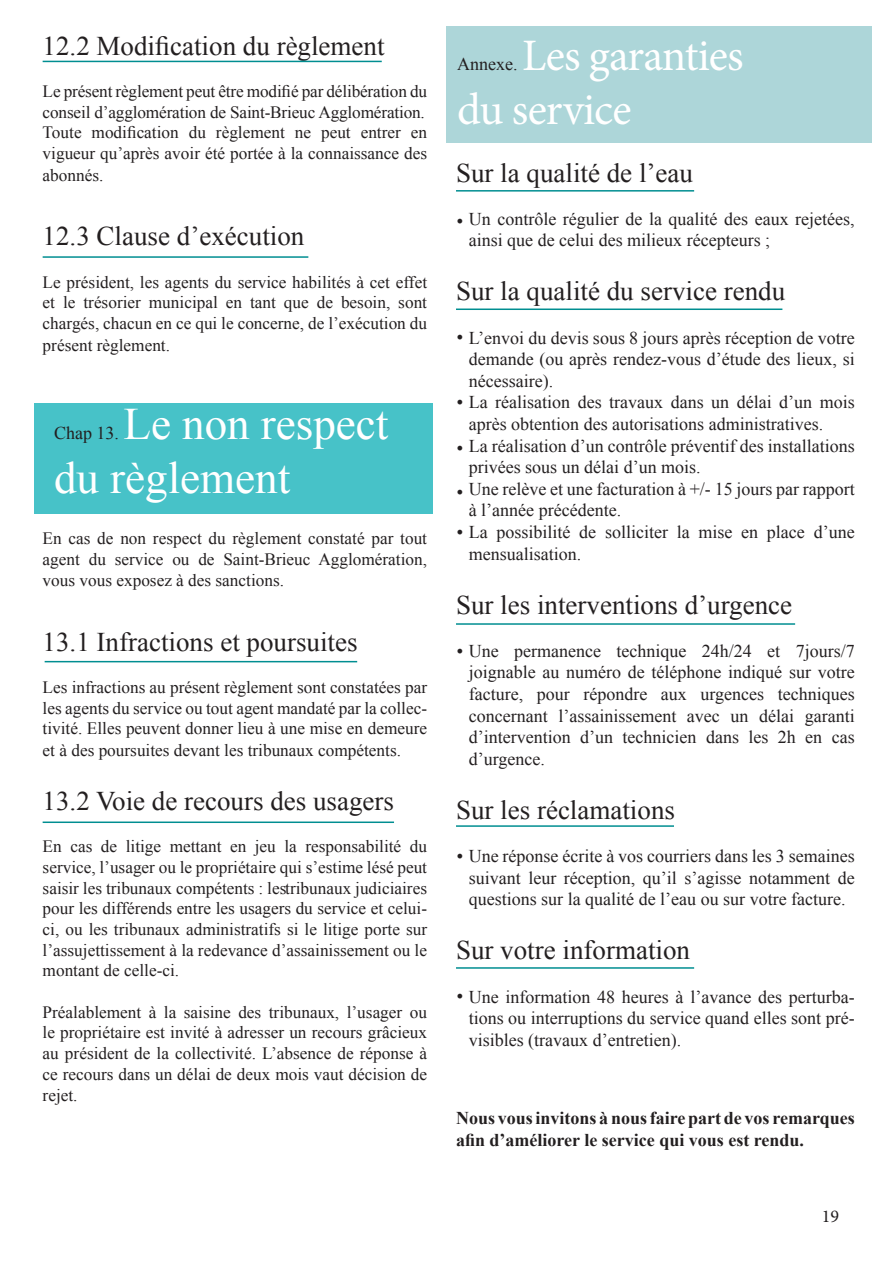
<style>
.page{position:relative;width:893px;height:1263px;background:#fff}
.page>*{position:absolute;margin:0;border:0;box-sizing:border-box;transform-origin:0 0}
.t1{font:45px "Times New Roman";color:#fff}
.t2{font:45px "Minion Pro";letter-spacing:-.02em;color:#fff}
.t3{font:27px "Times New Roman";color:#231f20}
.t4{font:18px/21.6px "Times New Roman";color:#231f20}
.t5{font:700 18px/21.6px "Times New Roman";color:#231f20}
.t6{font:18px "Minion Pro";color:#231f20}
.t7{font:17.25px/20.7px "Times New Roman";color:#231f20;text-align:justify}
.s1{font-family:"Minion Pro"}
</style>
<div class="page">
<div style="left:34px;top:403px;width:398px;height:111px;background:#47c2c8"></div>
<hr style="left:43px;top:61px;width:339px;height:1px;background:#008e91">
<hr style="left:43px;top:256px;width:265px;height:2px;background:#008e91">
<hr style="left:45px;top:661px;width:312px;height:1px;background:#008e91">
<hr style="left:43px;top:821px;width:351px;height:2px;background:#008e91">
<div style="left:446px;top:26px;width:426px;height:117px;background:#add6d9"></div>
<hr style="left:456px;top:190px;width:238px;height:2px;background:#008e91">
<hr style="left:456px;top:308px;width:326px;height:2px;background:#008e91">
<hr style="left:456px;top:623px;width:339px;height:2px;background:#008e91">
<hr style="left:456px;top:967px;width:238px;height:2px;background:#008e91">
<hr style="left:456px;top:825px;width:218px;height:2px;background:#008e91">
<p class="t3" style="left:43px;top:27px;width:343px">12.2 Modification du règlement</p>
<p class="t7" style="left:43px;top:81px;width:386px">Le présent règlement peut être modifié par délibération du conseil d’agglomération de Saint-Brieuc Agglomération.</p>
<p class="t7" style="left:43px;top:122px;width:386px;line-height:21.1px">Toute modification du règlement ne peut entrer en vigueur qu’après avoir été portée à la connaissance des abonnés.</p>
<p class="t3" style="left:43px;top:218px;width:263px">12.3 Clause d’exécution</p>
<p class="t7" style="left:43px;top:271px;width:386px">Le président, les agents du service habilités à cet effet et le trésorier municipal en tant que de besoin, sont chargés, chacun en ce qui le concerne, de l’exécution du</p>
<p class="t7" style="left:43px;top:334px;width:129px">présent règlement.</p>
<p class="t1" style="left:123px;top:394px;width:266px">Le non respect</p>
<p class="t1" style="left:54px;top:448px;width:238px">du règlement</p>
<p class="t4" style="left:54px;top:422px;width:66px">Chap 13.</p>
<p class="t7" style="left:43px;top:528px;width:386px">En cas de non respect du règlement constaté par tout agent du service ou de Saint-Brieuc Agglomération, vous vous exposez à des sanctions.</p>
<p class="t3" style="left:43px;top:623px;width:316px">13.1 Infractions et poursuites</p>
<p class="t7" style="left:43px;top:676px;width:386px">Les infractions au présent règlement sont constatées par les agents du service ou tout agent mandaté par la collec&shy;tivité. Elles peuvent donner lieu à une mise en demeure et à des poursuites devant les tribunaux compétents.</p>
<p class="t3" style="left:43px;top:783px;width:353px">13.2 Voie de recours des usagers</p>
<p class="t7" style="left:43px;top:836px;width:386px">En cas de litige mettant en jeu la responsabilité du service, l’usager ou le propriétaire qui s’estime lésé peut saisir les tribunaux compétents : les tribunaux judiciaires pour les différends entre les usagers du service et celui&shy;ci, ou les tribunaux administratifs si le litige porte sur l’assujettissement à la redevance d’assainissement ou le montant de celle-ci.</p>
<p class="t7" style="left:43px;top:1001px;width:386px">Préalablement à la saisine des tribunaux, l’usager ou le propriétaire est invité à adresser un recours grâcieux au président de la collectivité. L’absence de réponse à ce recours dans un délai de deux mois vaut décision de rejet.</p>
<p class="t2" style="left:522px;top:26px;width:223px">Les garanties</p>
<p class="t2" style="left:457px;top:80px;width:176px">du service</p>
<p class="t3" style="left:456px;top:154px;width:238px">Sur la qualité de l’eau</p>
<p class="t4" style="left:469px;top:208px;width:387px;text-indent:-12px"><span class="s1">•</span> Un contrôle régulier de la qualité des eaux rejetées, ainsi que de celui des milieux récepteurs ;</p>
<p class="t3" style="left:456px;top:273px;width:331px">Sur la qualité du service rendu</p>
<p class="t4" style="left:469px;top:326px;width:387px;text-align:justify">L’envoi du devis sous 8 jours après réception de votre demande (ou après rendez-vous d’étude des lieux, si nécessaire).</p>
<p class="t4" style="left:469px;top:391px;width:387px">La réalisation des travaux dans un délai d’un mois après obtention des autorisations administratives.</p>
<p class="t4" style="left:469px;top:434px;width:387px;text-indent:-12px"><span class="s1">•</span> La réalisation d’un contrôle préventif des installations privées sous un délai d’un mois.</p>
<p class="t4" style="left:469px;top:478px;width:387px;text-indent:-12px"><span class="s1">•</span> Une relève et une facturation à +/- 15 jours par rapport à l’année précédente.</p>
<p class="t4" style="left:469px;top:521px;width:387px">La possibilité de solliciter la mise en place d’une mensualisation.</p>
<p class="t3" style="left:456px;top:586px;width:338px">Sur les interventions d’urgence</p>
<p class="t4" style="left:469px;top:640px;width:387px;text-align:justify">Une permanence technique 24h/24 et 7jours/7 joignable au numéro de téléphone indiqué sur votre facture, pour répondre aux urgences techniques concernant l’assainissement avec un délai garanti d’intervention d’un technicien dans les 2h en cas d’urgence.</p>
<p class="t3" style="left:456px;top:792px;width:220px">Sur les réclamations</p>
<p class="t4" style="left:469px;top:845px;width:387px;text-align:justify;text-indent:-12px"><span class="s1">•</span> Une réponse écrite à vos courriers dans les 3 semaines suivant leur réception, qu’il s’agisse notamment de questions sur la qualité de l’eau ou sur votre facture.</p>
<p class="t3" style="left:456px;top:932px;width:235px">Sur votre information</p>
<p class="t4" style="left:469px;top:985px;width:387px;text-align:justify">Une information 48 heures à l’avance des perturba&shy;tions ou interruptions du service quand elles sont pré&shy;visibles (travaux d’entretien).</p>
<p class="t4" style="left:457px;top:53px;width:62px">Annexe.</p>
<p class="t6" style="left:456px;top:324px;width:9px">•</p>
<p class="t6" style="left:456px;top:388px;width:9px">•</p>
<p class="t6" style="left:456px;top:518px;width:9px">•</p>
<p class="t6" style="left:456px;top:637px;width:9px">•</p>
<p class="t6" style="left:456px;top:982px;width:9px">•</p>
<p class="t5" style="left:456px;top:1107px;width:400px">Nous vous invitons à nous faire part de vos remarques afin d’améliorer le service qui vous est rendu.</p>
<p class="t6" style="left:822px;top:1204px;width:19px">19</p>
</div>
